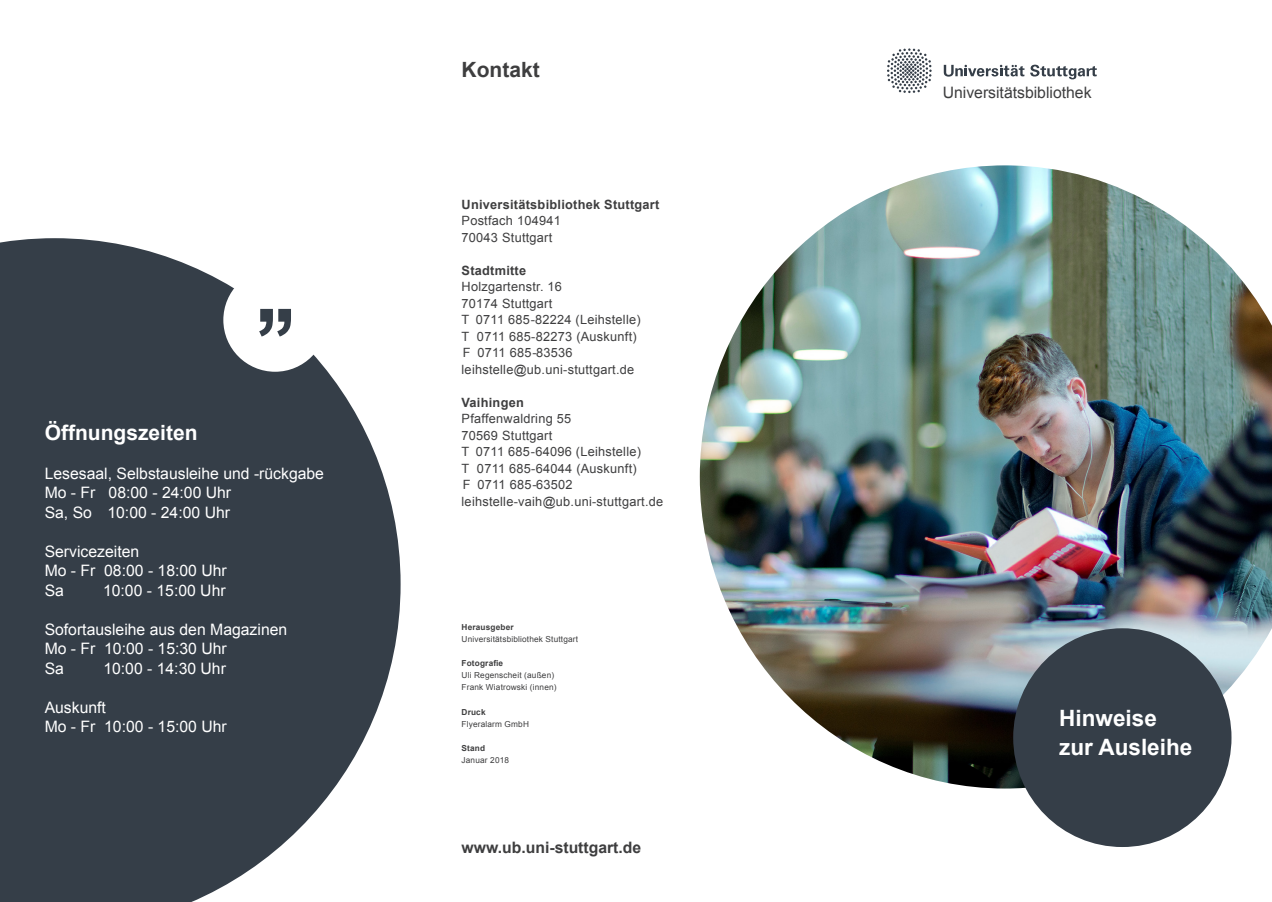
<style>
.page{position:relative;width:1272px;height:902px;background:#fff}
.page>*{position:absolute;margin:0;border:0;box-sizing:border-box;transform-origin:0 0}
.t1{font:700 22.5px/28.5px "Arial";color:#fff}
.t2{font:700 21px "Arial";color:#fff}
.t3{font:700 21px "Arial";color:#3e3e3f}
.t4{font:15.75px/19.5px "Arial";color:#fff}
.t5{font:700 15.75px "Arial";color:#3e3e3f}
.t6{font:15.75px "Arial";color:#3e3e3f}
.t7{font:12.75px/16.5px "Arial";letter-spacing:.02em;color:#3e3e3f}
.t8{font:700 12.75px/16.5px "Arial";letter-spacing:.02em;color:#3e3e3f}
.t9{font:8.25px/12px "Arial";letter-spacing:.02em;color:#3e3e3f}
.s1{font-weight:400}
.s2{font-weight:700}
</style>
<div class="page">
<svg style="left:0;top:238px;width:400px;height:663px;fill:#353e48"></svg>
<div style="left:223px;top:268px;width:104px;height:104px;background:#fff;border-radius:50%"></div>
<svg style="left:259px;top:309px;width:32px;height:27px"></svg>
<img style="left:699px;top:165px;width:572px;height:623px">
<div style="left:1013px;top:628px;width:218px;height:218px;background:#353e48;border-radius:50%"></div>
<svg style="left:887px;top:48px;width:44px;height:45px"></svg>
<svg style="left:1030px;top:65px;width:66px;height:14px"></svg>
<svg style="left:943px;top:65px;width:81px;height:12px"></svg>
<p class="t2" style="left:45px;top:418px;width:154px">Öffnungszeiten</p>
<p class="t4" style="left:45px;top:463px;width:281px">Lesesaal, Selbstausleihe und -rückgabe<br>Mo - Fr 08:00 - 24:00 Uhr<br>Sa, So 10:00 - 24:00 Uhr</p>
<p class="t4" style="left:45px;top:541px;width:184px">Servicezeiten<br>Mo - Fr 08:00 - 18:00 Uhr<br>Sa</p>
<p class="t4" style="left:103px;top:580px;width:124px">10:00 - 15:00 Uhr</p>
<p class="t4" style="left:45px;top:619px;width:244px">Sofortausleihe aus den Magazinen<br>Mo - Fr 10:00 - 15:30 Uhr<br>Sa</p>
<p class="t4" style="left:103px;top:658px;width:124px">10:00 - 14:30 Uhr</p>
<p class="t4" style="left:45px;top:697px;width:184px">Auskunft<br>Mo - Fr 10:00 - 15:00 Uhr</p>
<p class="t3" style="left:461px;top:55px;width:80px">Kontakt</p>
<p class="t8" style="left:461px;top:196px;width:199px">Universitätsbibliothek Stuttgart<br><span class="s1">Postfach 104941<br>70043 Stuttgart</span></p>
<p class="t7" style="left:461px;top:262px;width:181px"><span class="s2">Stadtmitte<br></span>Holzgartenstr. 16<br>70174 Stuttgart<br>T 0711 685-82224 (Leihstelle)<br>T 0711 685-82273 (Auskunft)<br>F 0711 685-83536 leihstelle@ub.uni-stuttgart.de</p>
<p class="t7" style="left:461px;top:394px;width:203px"><span class="s2">Vaihingen<br></span>Pfaffenwaldring 55<br>70569 Stuttgart<br>T 0711 685-64096 (Leihstelle)<br>T 0711 685-64044 (Auskunft)<br>F 0711 685-63502 leihstelle-vaih@ub.uni-stuttgart.de</p>
<p class="t9" style="left:461px;top:621px;width:118px"><span class="s2">Herausgeber<br></span>Universitätsbibliothek Stuttgart</p>
<p class="t9" style="left:461px;top:657px;width:97px"><span class="s2">Fotografie<br></span>Uli Regenscheit (außen)<br>Frank Wiatrowski (innen)</p>
<p class="t9" style="left:461px;top:705px;width:69px"><span class="s2">Druck<br></span>Flyeralarm GmbH</p>
<p class="t9" style="left:461px;top:741px;width:49px"><span class="s2">Stand<br></span>Januar 2018</p>
<p class="t5" style="left:461px;top:836px;width:181px">www.ub.uni-stuttgart.de</p>
<p class="t6" style="left:942px;top:82px;width:150px">Universitätsbibliothek</p>
<p class="t1" style="left:1059px;top:704px;width:134px">Hinweise zur Ausleihe</p>
</div>
